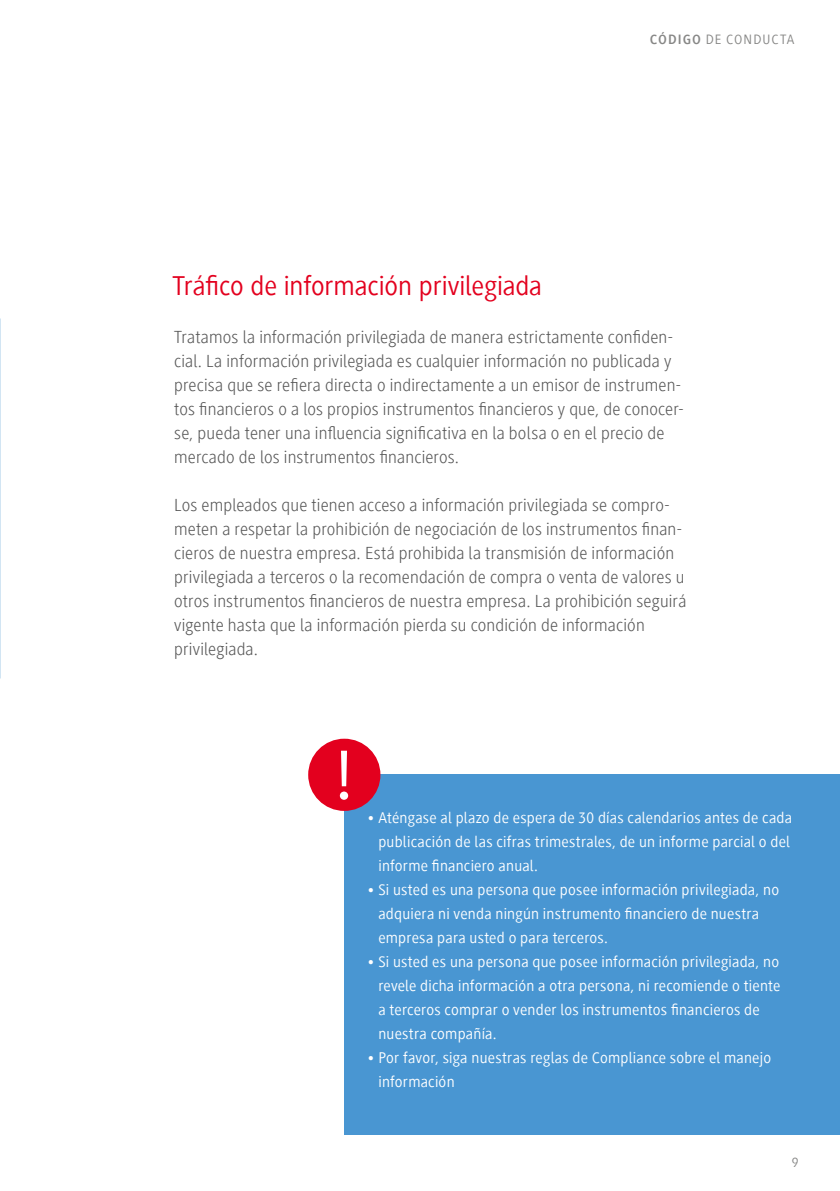
<style>
.page{position:relative;width:840px;height:1191px;background:#fff}
.page>*{position:absolute;margin:0;border:0;box-sizing:border-box;transform-origin:0 0}
.t1{font:28px "Generis Sans Com";letter-spacing:-.005em;color:#e3001e}
.t2{font:300 18px/24px "Generis Sans Com";letter-spacing:.01em;color:#565656}
.t3{font:16px/24px "Generis Sans Com";letter-spacing:.015em;color:#fff}
.t4{font:14px "Generis Sans Com";letter-spacing:.07em;color:#878786}
.s1{font-weight:700}
</style>
<div class="page">
<div style="left:344px;top:775px;width:495px;height:360px;background:#4996d2"></div>
<div style="left:308px;top:738px;width:72px;height:73px;background:#e3001e;border-radius:50%"></div>
<svg style="left:339px;top:750px;width:9px;height:50px"></svg>
<h1 class="t1" style="left:172px;top:270px;width:371px">Tráfico de información privilegiada</h1>
<p class="t4" style="left:649px;top:32px;width:146px"><span class="s1">CÓDIGO</span> DE CONDUCTA</p>
<p class="t2" style="left:174px;top:325px;width:510px">Tratamos la información privilegiada de manera estrictamente confiden&shy;cial. La información privilegiada es cualquier información no publicada y precisa que se refiera directa o indirectamente a un emisor de instrumen&shy;tos financieros o a los propios instrumentos financieros y que, de conocer&shy;se, pueda tener una influencia significativa en la bolsa o en el precio de mercado de los instrumentos financieros.</p>
<p class="t2" style="left:174px;top:493px;width:513px">Los empleados que tienen acceso a información privilegiada se compro&shy;meten a respetar la prohibición de negociación de los instrumentos finan&shy;cieros de nuestra empresa. Está prohibida la transmisión de información privilegiada a terceros o la recomendación de compra o venta de valores u otros instrumentos financieros de nuestra empresa. La prohibición seguirá vigente hasta que la información pierda su condición de información privilegiada.</p>
<p class="t3" style="left:378px;top:805px;width:415px;text-indent:-11px">• Aténgase al plazo de espera de 30 días calendarios antes de cada publicación de las cifras trimestrales, de un informe parcial o del informe financiero anual.</p>
<p class="t3" style="left:378px;top:877px;width:402px;text-indent:-11px">• Si usted es una persona que posee información privilegiada, no adquiera ni venda ningún instrumento financiero de nuestra empresa para usted o para terceros.</p>
<p class="t3" style="left:378px;top:949px;width:403px;text-indent:-11px">• Si usted es una persona que posee información privilegiada, no revele dicha información a otra persona, ni recomiende o tiente a terceros comprar o vender los instrumentos financieros de nuestra compañía.</p>
<p class="t3" style="left:378px;top:1045px;width:394px;text-indent:-11px">• Por favor, siga nuestras reglas de Compliance sobre el manejo información</p>
<p class="t4" style="left:791px;top:1155px;width:8px">9</p>
</div>
